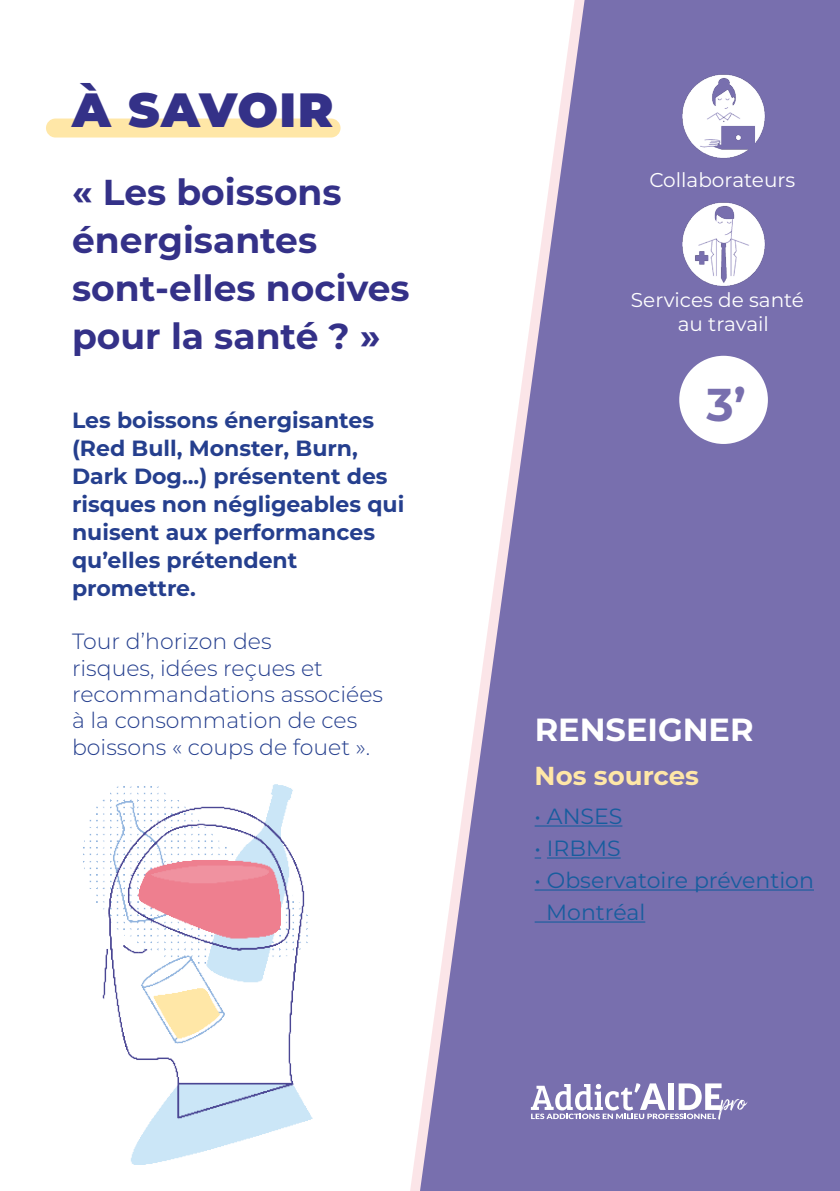
<style>
.page{position:relative;width:840px;height:1191px;background:#fff}
.page>*{position:absolute;margin:0;border:0;box-sizing:border-box;transform-origin:0 0}
.t1{font:900 48px "Montserrat";letter-spacing:.03em;color:#343188}
.Style_de_paragraphe{font:700 46px "Montserrat";color:#786fae}
.t2{font:700 36px/48px "Montserrat";color:#343188}
.t3{font:700 32px "Montserrat";color:#fff}
.t4{font:700 26px "Montserrat";color:#ffe7a7}
.t5{font:700 22px/28px "Montserrat";color:#253f8e}
.t6{font:300 22px/26.4px "Montserrat";color:#253f8e}
.t7{font:22px "Montserrat";color:#175d9e}
.t8{font:20px "Montserrat";color:#fff}
</style>
<div class="page">
<div style="left:46px;top:118px;width:294px;height:19px;background:#ffe7a7;border-radius:9px"></div>
<svg style="left:434px;top:0;width:405px;height:1191px;fill:#786fae"></svg>
<hr style="left:534px;top:825px;width:88px;height:1px;background:#175d9e">
<hr style="left:546px;top:857px;width:74px;height:1px;background:#175d9e">
<hr style="left:534px;top:889px;width:279px;height:1px;background:#175d9e">
<hr style="left:534px;top:921px;width:111px;height:1px;background:#175d9e">
<svg style="left:530px;top:1083px;width:217px;height:36px"></svg>
<div style="left:678px;top:356px;width:89px;height:88px;background:#fff;border-radius:50%"></div>
<img style="left:678px;top:72px;width:89px;height:88px">
<img style="left:678px;top:200px;width:89px;height:88px">
<img style="left:83px;top:784px;width:351px;height:407px">
<p class="t1" style="left:72px;top:74px;width:263px">À SAVOIR</p>
<p class="t2" style="left:72px;top:167px;width:271px">« Les boissons énergisantes</p>
<p class="t2" style="left:72px;top:263px;width:339px">sont-elles nocives</p>
<p class="t2" style="left:72px;top:311px;width:310px">pour la santé ? »</p>
<p class="t5" style="left:72px;top:405px;width:333px">Les boissons énergisantes (Red Bull, Monster, Burn,<br>Dark Dog...) présentent des risques non négligeables qui nuisent aux performances qu’elles prétendent promettre.</p>
<p class="t6" style="left:72px;top:627px;width:312px">Tour d’horizon des<br>risques, idées reçues et recommandations associées à la consommation de ces boissons « coups de fouet ».</p>
<p class="t8" style="left:649px;top:167px;width:147px">Collaborateurs</p>
<p class="t8" style="left:630px;top:287px;width:174px">Services de santé</p>
<p class="t8" style="left:677px;top:311px;width:93px">au travail</p>
<p class="Style_de_paragraphe" style="left:706px;top:371px;width:41px">3’</p>
<p class="t3" style="left:534px;top:707px;width:220px">RENSEIGNER</p>
<p class="t4" style="left:534px;top:757px;width:166px">Nos sources</p>
<p class="t7" style="left:534px;top:801px;width:89px">• ANSES</p>
<p class="t7" style="left:534px;top:833px;width:87px">• IRBMS</p>
<p class="t7" style="left:534px;top:865px;width:281px">• Observatoire prévention</p>
<p class="t7" style="left:546px;top:897px;width:101px">Montréal</p>
</div>
